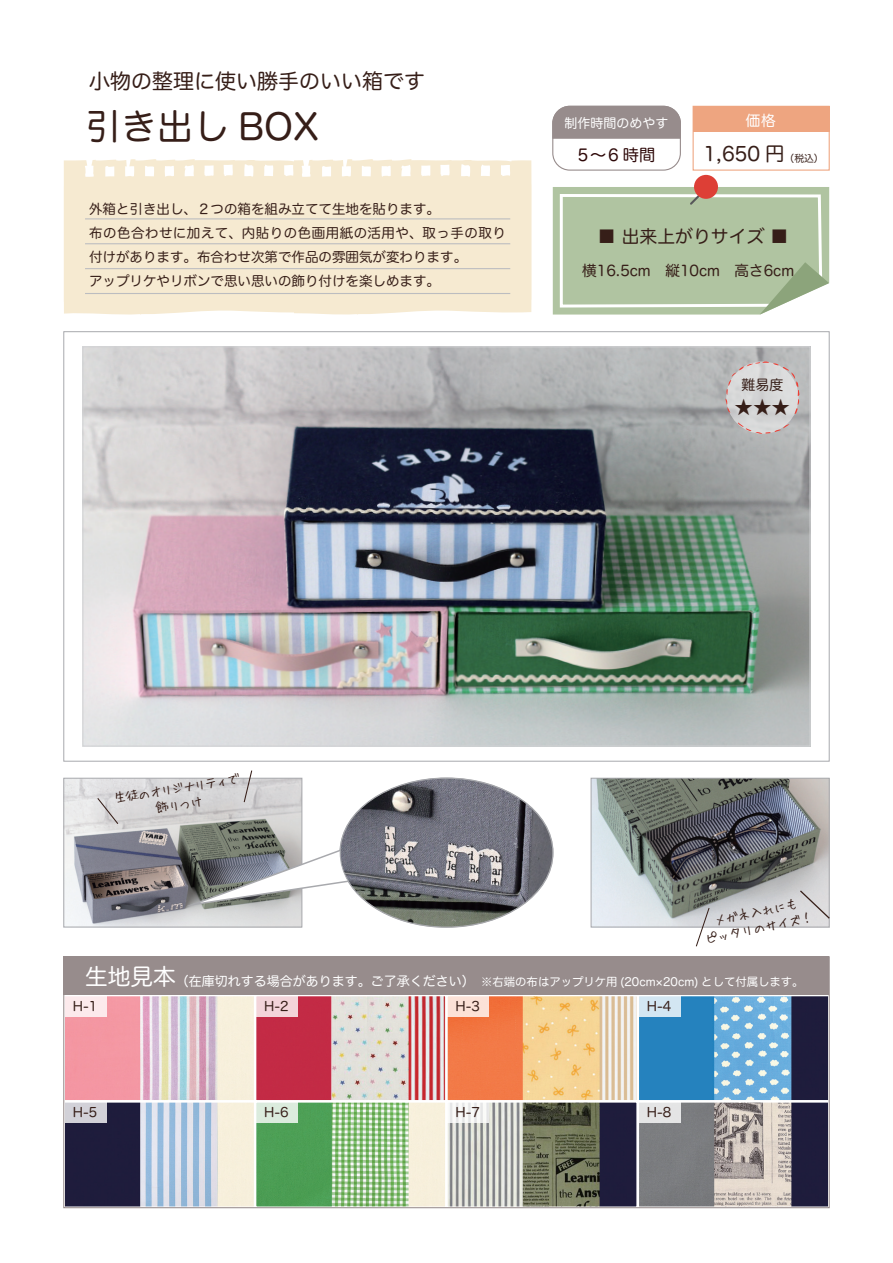
<style>
.page{position:relative;width:893px;height:1263px;background:#fff}
.page>*{position:absolute;margin:0;border:0;box-sizing:border-box;transform-origin:0 0}
.t1{font:36px "Hira Maru Pro N W4";color:#361e18}
.t2{font:21px "Hira Maru Pro N W4";color:#361e18}
.t3{font:19.5px "Hira Maru Pro N W4";color:#361e18}
.t4{font:18.6px "Koz Go Pr 6 N";color:#361e18}
.t5{font:17.85px "Hira Maru Pro N W4";color:#361e18}
.t6{font:16.2px "Hira Maru Pro N W4";color:#2d0808}
.t7{font:14.55px "Hira Maru Pro N W4";color:#361e18}
.t8{font:14.55px "Hira Maru Pro N W4";color:#fff}
.t9{font:13.95px "Hira Maru Pro N W4";color:#361e18}
.t10{font:13.5px/24px "Hira Maru Pro N W4";color:#361e18}
.t11{font:13.5px/16.5px "Hui Font";color:#361e18;text-align:center}
.t12{font:13.05px "Hira Maru Pro N W4";color:#361e18}
.t13{font:13.05px "Hira Maru Pro N W4";color:#fff}
.t14{font:11.4px "Hira Maru Pro N W4";color:#fff}
.s1{font-size:9.75px}
.s2{font-size:22.8px}
.s3{font-size:13.05px}
</style>
<div class="page">
<svg style="left:552px;top:105px;width:129px;height:34px;background:#9d9292"></svg>
<div style="left:552px;top:106px;width:129px;height:65px;border:1px solid #978c8c;border-radius:17px"></div>
<div style="left:694px;top:175px;width:24px;height:24px;background:#dd3f36;border-radius:50%"></div>
<svg style="left:553px;top:178px;width:276px;height:137px;background:#bac9ab"></svg>
<div style="left:693px;top:106px;width:137px;height:65px;border:1px solid #eea580"></div>
<div style="left:693px;top:106px;width:136px;height:26px;background:#eea580"></div>
<img style="left:85px;top:349px;width:723px;height:395px">
<div style="left:726px;top:361px;width:72px;height:73px;background:#d1d2d2;border-radius:50%"></div>
<svg style="left:738px;top:422px;width:51px;height:12px"></svg>
<svg style="left:725px;top:361px;width:74px;height:53px"></svg>
<img style="left:66px;top:780px;width:113px;height:145px">
<div style="left:64px;top:778px;width:238px;height:149px;border:1px solid #a8a9ad"></div>
<svg style="left:96px;top:797px;width:23px;height:28px"></svg>
<svg style="left:249px;top:770px;width:4px;height:7px"></svg>
<img style="left:593px;top:780px;width:234px;height:145px">
<div style="left:591px;top:778px;width:238px;height:149px;border:1px solid #a8a9ad"></div>
<svg style="left:799px;top:889px;width:31px;height:31px"></svg>
<svg style="left:695px;top:907px;width:15px;height:40px"></svg>
<img style="left:66px;top:997px;width:761px;height:209px">
<div style="left:63px;top:994px;width:193px;height:108px;border:2px solid #fff"></div>
<div style="left:64px;top:995px;width:42px;height:21px;background:#fceaec"></div>
<div style="left:254px;top:994px;width:194px;height:108px;border:2px solid #fff"></div>
<div style="left:255px;top:995px;width:43px;height:21px;background:linear-gradient(to right,#f3d4d9,#f3d4d9)"></div>
<div style="left:445px;top:994px;width:194px;height:108px;border:2px solid #fff"></div>
<div style="left:446px;top:995px;width:43px;height:21px;background:#fce1d7"></div>
<div style="left:637px;top:994px;width:193px;height:108px;border:2px solid #fff"></div>
<div style="left:638px;top:995px;width:42px;height:21px;background:#d3e6f2"></div>
<div style="left:63px;top:1100px;width:193px;height:109px;border:2px solid #fff"></div>
<div style="left:64px;top:1101px;width:42px;height:22px;background:#d2d1d8"></div>
<div style="left:254px;top:1100px;width:194px;height:109px;border:2px solid #fff"></div>
<div style="left:255px;top:1101px;width:43px;height:22px;background:linear-gradient(to right,#dbecdd,#dbecdd)"></div>
<div style="left:445px;top:1100px;width:194px;height:109px;border:2px solid #fff"></div>
<div style="left:446px;top:1101px;width:43px;height:22px;background:linear-gradient(to right,#f1f1f1,#eff0ef)"></div>
<div style="left:637px;top:1100px;width:193px;height:109px;border:2px solid #fff"></div>
<div style="left:638px;top:1101px;width:42px;height:22px;background:#e4e5e5"></div>
<div style="left:64px;top:957px;width:765px;height:38px;background:#978c8c"></div>
<svg style="left:64px;top:159px;width:467px;height:156px;background:#f6ead3"></svg>
<hr style="left:85px;top:218px;width:425px;height:1px;background:#bcbdc0">
<hr style="left:85px;top:243px;width:425px;height:1px;background:#bcbdc0">
<hr style="left:85px;top:268px;width:425px;height:1px;background:#bcbdc0">
<hr style="left:85px;top:293px;width:425px;height:1px;background:#bcbdc0">
<svg style="left:179px;top:777px;width:375px;height:151px"></svg>
<img style="left:340px;top:778px;width:213px;height:149px">
<h2 class="t2" style="left:89px;top:63px;width:337px">小物の整理に使い勝手のいい箱です</h2>
<h1 class="t1" style="left:85px;top:95px;width:236px">引き出し BOX</h1>
<p class="t13" style="left:565px;top:111px;width:105px">制作時間のめやす</p>
<p class="t6" style="left:578px;top:141px;width:79px">5～6 時間</p>
<p class="t8" style="left:746px;top:108px;width:31px">価格</p>
<h3 class="t3" style="left:704px;top:137px;width:121px">1,650 円<span class="s1">（税込）</span></h3>
<p class="t10" style="left:89px;top:196px;width:418px">外箱と引き出し、２つの箱を組み立てて生地を貼ります。<br>布の色合わせに加えて、内貼りの色画用紙の活用や、取っ手の取り付けがあります。布合わせ次第で作品の雰囲気が変わります。<br>アップリケやリボンで思い思いの飾り付けを楽しめます。</p>
<h3 class="t5" style="left:598px;top:221px;width:192px">■ 出来上がりサイズ ■</h3>
<p class="t7" style="left:582px;top:258px;width:213px">横16.5cm　縦10cm　高さ6cm</p>
<p class="t9" style="left:741px;top:373px;width:43px">難易度</p>
<h3 class="t4" style="left:734px;top:397px;width:57px">★★★</h3>
<p class="t11" style="left:112px;top:789px;width:130px;rotate:-9deg">生徒のオリジナリティで飾りつけ</p>
<p class="t11" style="left:700px;top:914px;width:112px;rotate:-12deg">メガネ入れにも<br>ピッタリのサイズ！</p>
<p class="t14" style="left:85px;top:972px;width:720px"><span class="s2">生地見本</span><span class="s3">（在庫切れする場合があります。ご了承ください）　</span>※右端の布はアップリケ用 (20cm×20cm) として付属します。</p>
<p class="t12" style="left:73px;top:994px;width:26px">H-1</p>
<p class="t12" style="left:264px;top:994px;width:26px">H-2</p>
<p class="t12" style="left:455px;top:994px;width:26px">H-3</p>
<p class="t12" style="left:647px;top:994px;width:26px">H-4</p>
<p class="t12" style="left:73px;top:1101px;width:26px">H-5</p>
<p class="t12" style="left:264px;top:1101px;width:26px">H-6</p>
<p class="t12" style="left:455px;top:1101px;width:26px">H-7</p>
<p class="t12" style="left:647px;top:1101px;width:26px">H-8</p>
</div>
